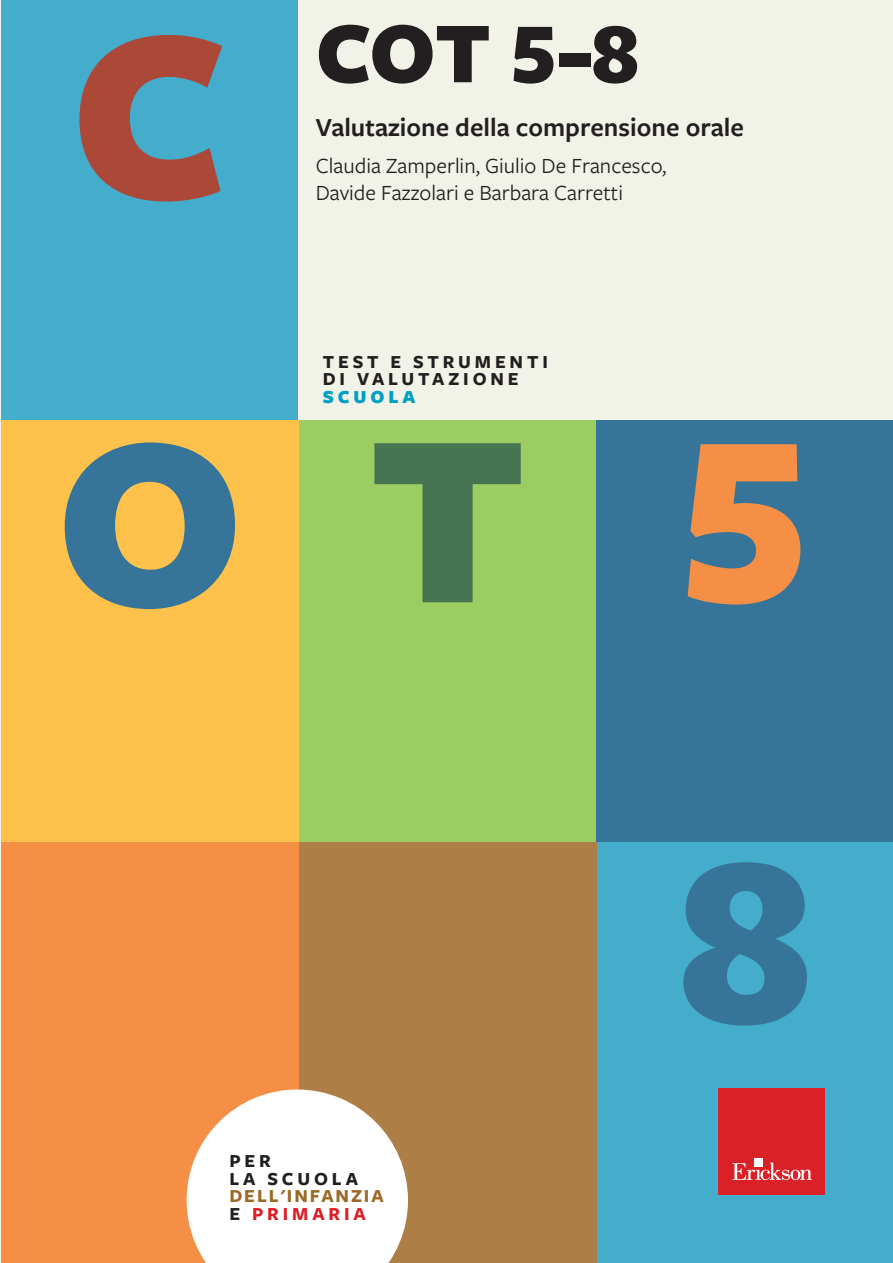
<style>
.page{position:relative;width:893px;height:1263px;background:#fff}
.page>*{position:absolute;margin:0;border:0;box-sizing:border-box;transform-origin:0 0}
.t1{font:900 254.55px/407.4px "Freight Sans Pro";color:#ac4837}
.t2{font:900 254.55px "Freight Sans Pro";color:#367599}
.t3{font:900 90px "Freight Sans Pro";color:#231f20}
.t4{font:600 27px "Freight Sans Pro";color:#231f20}
.t5{font:22.5px/27px "Freight Sans Pro";color:#231f20}
.t6{font:700 19.05px/17.5px "Freight Sans Pro";letter-spacing:.2em;color:#231f20}
.t7{font:700 19.05px/17.5px "Freight Sans Pro";letter-spacing:.1em;color:#9c6927}
.t8{font:900 19.05px "Freight Sans Pro";letter-spacing:.2em;color:#00a0c2}
.s1{color:#367599}
.s2{color:#487551}
.s3{color:#f68f46}
.s4{color:#231f20}
.s5{color:#dc1f27}
</style>
<div class="page">
<div style="left:596px;top:842px;width:297px;height:421px;background:#43adcb"></div>
<div style="left:1px;top:842px;width:298px;height:421px;background:#f68f46"></div>
<div style="left:299px;top:842px;width:297px;height:421px;background:#ad7f47"></div>
<div style="left:299px;top:0;width:594px;height:630px;background:#f2f3e8"></div>
<div style="left:1px;top:0;width:297px;height:421px;background:#43adcb"></div>
<div style="left:1px;top:421px;width:298px;height:421px;background:#fec24c"></div>
<div style="left:299px;top:421px;width:297px;height:421px;background:#9ccd62"></div>
<div style="left:596px;top:421px;width:297px;height:421px;background:#367599"></div>
<div style="left:719px;top:1088px;width:106px;height:107px;background:#da2128"></div>
<svg style="left:732px;top:1162px;width:80px;height:18px"></svg>
<div style="left:754px;top:1158px;width:8px;height:9px;background:#fff"></div>
<svg style="left:187px;top:1089px;width:221px;height:174px"></svg>
<h2 class="t3" style="left:316px;top:-10px;width:324px">COT 5-8</h2>
<p class="t4" style="left:316px;top:108px;width:430px">Valutazione della comprensione orale</p>
<p class="t5" style="left:316px;top:152px;width:352px">Claudia Zamperlin, Giulio De Francesco,<br>Davide Fazzolari e Barbara Carretti</p>
<h1 class="t1" style="left:56px;top:-98px;width:754px">C<br><span class="s1">O</span><span class="s2">T</span><span class="s3">5</span></h1>
<p class="t6" style="left:323px;top:352px;width:227px">TEST E STRUMENTI<br>DI VALUTAZIONE</p>
<p class="t8" style="left:323px;top:383px;width:94px">SCUOLA</p>
<p class="t6" style="left:229px;top:1151px;width:130px">PER<br>LA SCUOLA</p>
<p class="t7" style="left:229px;top:1186px;width:156px">DELL'INFANZIA<br><span class="s4">E</span> <span class="s5">PRIMARIA</span></p>
<h1 class="t2" style="left:681px;top:761px;width:129px">8</h1>
</div>
